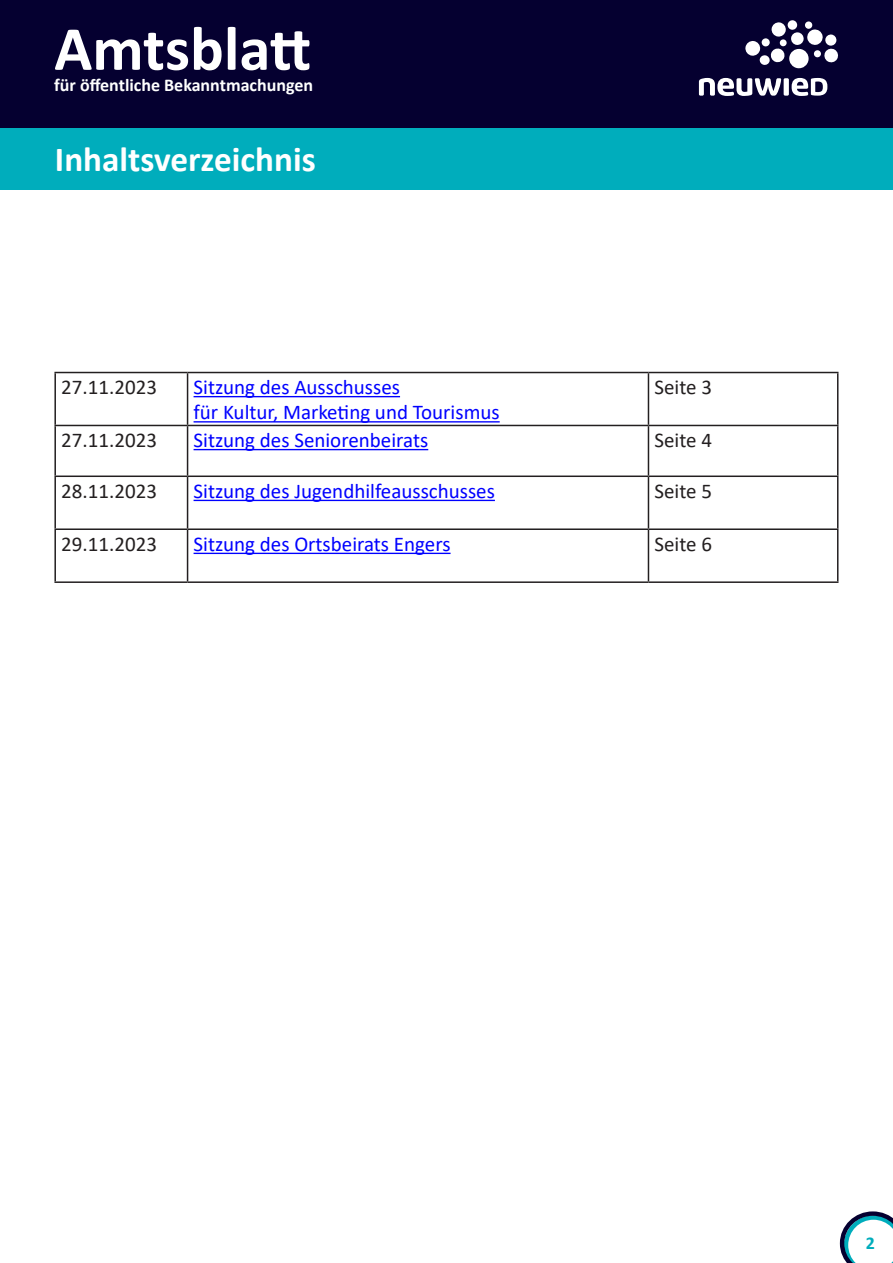
<style>
.page{position:relative;width:893px;height:1263px;background:#fff}
.page>*{position:absolute;margin:0;border:0;box-sizing:border-box;transform-origin:0 0}
.t1{font:700 63px "Calibri";color:#fff}
.t2{font:700 35.25px "Calibri";color:#fff}
.t3{font:21px/25.2px "Calibri";color:#00f}
.t4{font:21px "Calibri";color:#231f20}
.t5{font:700 18px "Calibri";color:#fff}
.t6{font:700 18px "Calibri";color:#00adbc}
</style>
<div class="page">
<svg style="left:840px;top:1211px;width:53px;height:52px"></svg>
<div style="left:0;top:0;width:893px;height:128px;background:#050030"></div>
<svg style="left:745px;top:22px;width:93px;height:47px"></svg>
<div style="left:787px;top:20px;width:10px;height:10px;background:#fff;border-radius:50%"></div>
<svg style="left:699px;top:78px;width:128px;height:18px"></svg>
<div style="left:0;top:128px;width:893px;height:61px;background:#00adbc"></div>
<hr style="left:187px;top:373px;width:1px;height:52px;background:#231f20">
<hr style="left:648px;top:373px;width:1px;height:52px;background:#231f20">
<hr style="left:648px;top:425px;width:190px;height:1px;background:#231f20">
<hr style="left:187px;top:477px;width:1px;height:51px;background:#231f20">
<hr style="left:648px;top:475px;width:190px;height:2px;background:#231f20">
<hr style="left:648px;top:477px;width:1px;height:51px;background:#231f20">
<hr style="left:187px;top:530px;width:1px;height:51px;background:#231f20">
<hr style="left:648px;top:528px;width:190px;height:2px;background:#231f20">
<hr style="left:648px;top:530px;width:1px;height:51px;background:#231f20">
<hr style="left:54px;top:425px;width:134px;height:1px;background:#231f20">
<hr style="left:188px;top:425px;width:460px;height:1px;background:#231f20">
<hr style="left:187px;top:426px;width:1px;height:49px;background:#231f20">
<hr style="left:54px;top:475px;width:134px;height:2px;background:#231f20">
<hr style="left:54px;top:528px;width:134px;height:2px;background:#231f20">
<hr style="left:648px;top:426px;width:1px;height:49px;background:#231f20">
<hr style="left:188px;top:475px;width:460px;height:2px;background:#231f20">
<hr style="left:188px;top:528px;width:460px;height:2px;background:#231f20">
<hr style="left:54px;top:372px;width:134px;height:1px;background:#231f20">
<hr style="left:54px;top:373px;width:2px;height:52px;background:#231f20">
<hr style="left:188px;top:372px;width:460px;height:1px;background:#231f20">
<hr style="left:648px;top:372px;width:190px;height:1px;background:#231f20">
<hr style="left:837px;top:373px;width:1px;height:52px;background:#231f20">
<hr style="left:54px;top:426px;width:2px;height:49px;background:#231f20">
<hr style="left:837px;top:426px;width:1px;height:49px;background:#231f20">
<hr style="left:54px;top:477px;width:2px;height:51px;background:#231f20">
<hr style="left:837px;top:477px;width:1px;height:51px;background:#231f20">
<hr style="left:54px;top:530px;width:2px;height:51px;background:#231f20">
<hr style="left:837px;top:530px;width:1px;height:51px;background:#231f20">
<hr style="left:54px;top:581px;width:134px;height:2px;background:#231f20">
<hr style="left:188px;top:581px;width:460px;height:2px;background:#231f20">
<hr style="left:648px;top:581px;width:190px;height:2px;background:#231f20">
<hr style="left:194px;top:396px;width:206px;height:1px;background:#00f">
<hr style="left:194px;top:421px;width:306px;height:1px;background:#00f">
<hr style="left:194px;top:449px;width:234px;height:1px;background:#00f">
<hr style="left:194px;top:500px;width:301px;height:1px;background:#00f">
<hr style="left:194px;top:553px;width:257px;height:1px;background:#00f">
<h1 class="t1" style="left:54px;top:4px;width:258px">Amtsblatt</h1>
<p class="t5" style="left:54px;top:73px;width:260px">für öffentliche Bekanntmachungen</p>
<p class="t2" style="left:55px;top:134px;width:262px">Inhaltsverzeichnis</p>
<p class="t4" style="left:61px;top:373px;width:97px">27.11.2023</p>
<p class="t3" style="left:194px;top:374px;width:308px">Sitzung des Ausschusses<br>für Kultur, Marketing und Tourismus</p>
<p class="t4" style="left:654px;top:373px;width:59px">Seite 3</p>
<p class="t4" style="left:61px;top:426px;width:97px">27.11.2023</p>
<p class="t3" style="left:194px;top:427px;width:236px">Sitzung des Seniorenbeirats</p>
<p class="t4" style="left:654px;top:426px;width:59px">Seite 4</p>
<p class="t4" style="left:61px;top:476px;width:97px">28.11.2023</p>
<p class="t3" style="left:194px;top:478px;width:303px">Sitzung des Jugendhilfeausschusses</p>
<p class="t4" style="left:654px;top:476px;width:59px">Seite 5</p>
<p class="t4" style="left:61px;top:529px;width:97px">29.11.2023</p>
<p class="t3" style="left:194px;top:531px;width:258px">Sitzung des Ortsbeirats Engers</p>
<p class="t4" style="left:654px;top:529px;width:59px">Seite 6</p>
<p class="t6" style="left:866px;top:1230px;width:11px">2</p>
</div>
